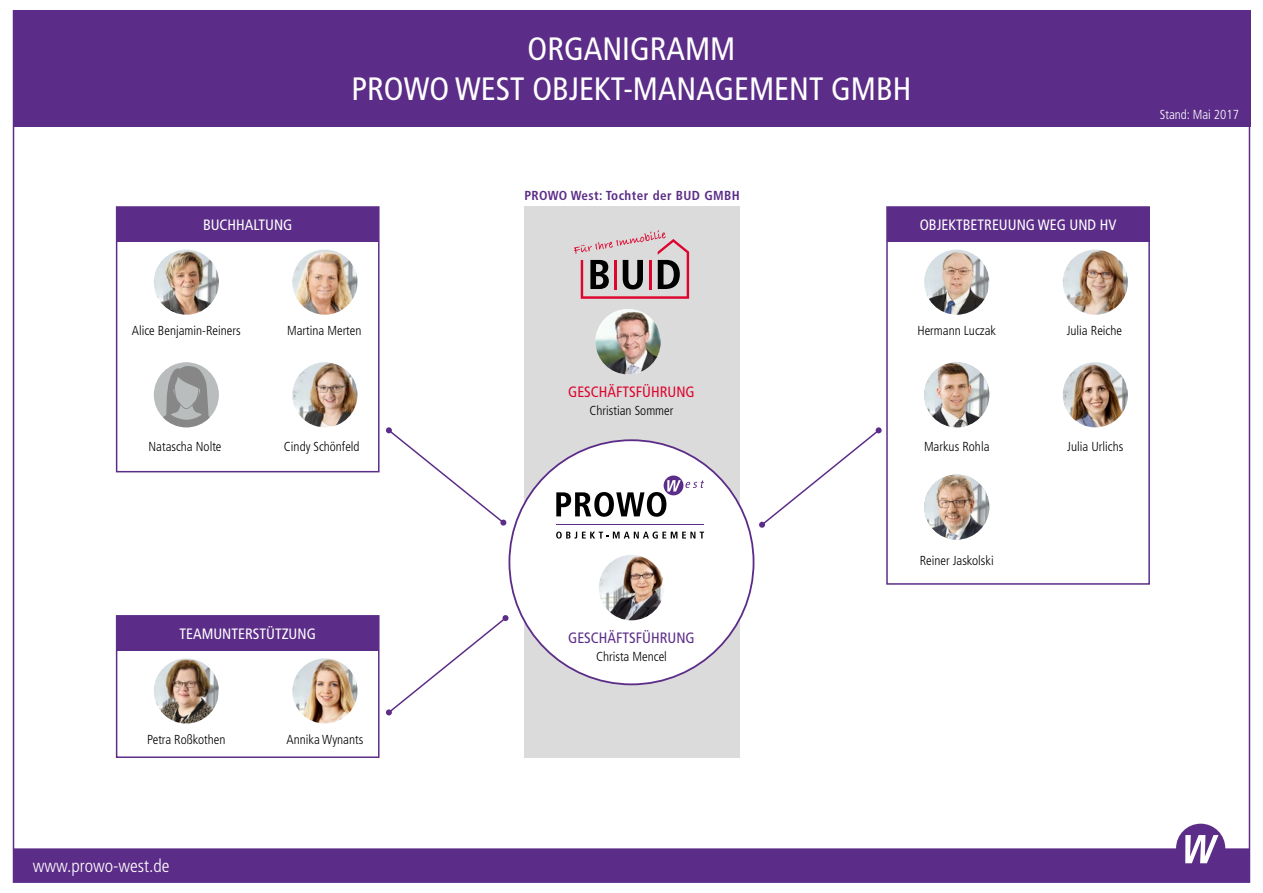
<style>
.page{position:relative;width:1263px;height:893px;background:#fff}
.page>*{position:absolute;margin:0;border:0;box-sizing:border-box;transform-origin:0 0}
.t1{font:condensed 32.25px/40.5px "Frutiger";color:#fff;text-align:center}
.t2{font:300 condensed 18px "Frutiger";color:#fff}
.t3{font:condensed 15px "Frutiger";color:#fff}
.t4{font:condensed 15px "Frutiger";color:#dd042d}
.t5{font:condensed 15px "Frutiger";color:#5c2d88}
.t6{font:300 condensed 13.05px "Frutiger";color:#000}
.t7{font:700 condensed 13.05px "Frutiger";letter-spacing:.03em;color:#5c2d88}
.t8{font:300 condensed 13.05px "Frutiger";color:#fff}
</style>
<div class="page">
<div style="left:13px;top:10px;width:1237px;height:116px;background:#5c2d88"></div>
<svg style="left:16px;top:825px;width:1231px;height:55px;fill:#5c2d88"></svg>
<div style="left:1176px;top:824px;width:49px;height:49px;background:#5c2d88;border-radius:50%"></div>
<svg style="left:1185px;top:835px;width:33px;height:28px"></svg>
<img style="left:154px;top:658px;width:65px;height:65px;border-radius:33px">
<div style="left:524px;top:206px;width:216px;height:552px;background:#dbdbdc"></div>
<div style="left:509px;top:440px;width:244px;height:244px;background:#fff;border-radius:50%"></div>
<hr style="left:556px;top:524px;width:148px;height:1px;background:#5c2d88">
<svg style="left:556px;top:532px;width:148px;height:7px"></svg>
<div style="left:664px;top:475px;width:19px;height:20px;background:#5c2d88;border-radius:50%"></div>
<svg style="left:556px;top:480px;width:148px;height:37px"></svg>
<svg style="left:574px;top:230px;width:115px;height:69px"></svg>
<img style="left:595px;top:309px;width:66px;height:65px;border-radius:33px">
<img style="left:599px;top:555px;width:65px;height:65px;border-radius:33px">
<svg style="left:386px;top:427px;width:120px;height:99px"></svg>
<div style="left:117px;top:207px;width:262px;height:35px;background:#5c2d88"></div>
<div style="left:116px;top:206px;width:263px;height:266px;border:2px solid #5c2d88"></div>
<img style="left:154px;top:250px;width:65px;height:65px;border-radius:33px">
<img style="left:292px;top:250px;width:65px;height:65px;border-radius:33px">
<div style="left:154px;top:362px;width:65px;height:65px;background:#babdbd;border-radius:33px"></div>
<svg style="left:158px;top:366px;width:57px;height:61px"></svg>
<img style="left:292px;top:362px;width:65px;height:65px;border-radius:33px">
<svg style="left:386px;top:615px;width:122px;height:100px"></svg>
<div style="left:117px;top:616px;width:262px;height:34px;background:#5c2d88"></div>
<div style="left:116px;top:615px;width:263px;height:143px;border:2px solid #5c2d88"></div>
<img style="left:292px;top:658px;width:65px;height:65px;border-radius:33px">
<svg style="left:759px;top:427px;width:123px;height:101px"></svg>
<div style="left:887px;top:207px;width:262px;height:35px;background:#5c2d88"></div>
<div style="left:886px;top:206px;width:264px;height:379px;border:2px solid #5c2d88"></div>
<img style="left:924px;top:250px;width:65px;height:65px;border-radius:33px">
<img style="left:1063px;top:250px;width:65px;height:65px;border-radius:33px">
<img style="left:924px;top:362px;width:65px;height:65px;border-radius:33px">
<img style="left:1063px;top:362px;width:65px;height:65px;border-radius:33px">
<img style="left:924px;top:474px;width:65px;height:66px;border-radius:33px">
<p class="t3" style="left:203px;top:216px;width:91px">BUCHHALTUNG</p>
<h1 class="t1" style="left:352px;top:29px;width:561px">ORGANIGRAMM<br>PROWO WEST OBJEKT-MANAGEMENT GMBH</h1>
<p class="t7" style="left:524px;top:188px;width:217px">PROWO West: Tochter der BUD GMBH</p>
<p class="t3" style="left:920px;top:216px;width:198px">OBJEKTBETREUUNG WEG UND HV</p>
<p class="t8" style="left:1160px;top:107px;width:81px">Stand: Mai 2017</p>
<p class="t6" style="left:132px;top:323px;width:110px">Alice Benjamin-Reiners</p>
<p class="t6" style="left:287px;top:323px;width:76px">Martina Merten</p>
<p class="t6" style="left:149px;top:439px;width:74px">Natascha Nolte</p>
<p class="t6" style="left:284px;top:439px;width:77px">Cindy Schönfeld</p>
<p class="t4" style="left:568px;top:383px;width:128px">GESCHÄFTSFÜHRUNG</p>
<p class="t6" style="left:589px;top:403px;width:85px">Christian Sommer</p>
<p class="t6" style="left:917px;top:323px;width:80px">Hermann Luczak</p>
<p class="t6" style="left:1067px;top:323px;width:57px">Julia Reiche</p>
<p class="t6" style="left:924px;top:439px;width:67px">Markus Rohla</p>
<p class="t6" style="left:1067px;top:439px;width:58px">Julia Urlichs</p>
<p class="t3" style="left:179px;top:625px;width:138px">TEAMUNTERSTÜTZUNG</p>
<p class="t6" style="left:147px;top:732px;width:80px">Petra Roßkothen</p>
<p class="t6" style="left:286px;top:732px;width:78px">Annika Wynants</p>
<p class="t5" style="left:568px;top:629px;width:128px">GESCHÄFTSFÜHRUNG</p>
<p class="t6" style="left:596px;top:649px;width:72px">Christa Mencel</p>
<p class="t6" style="left:920px;top:553px;width:75px">Reiner Jaskolski</p>
<h2 class="t2" style="left:33px;top:855px;width:138px">www.prowo-west.de</h2>
</div>
